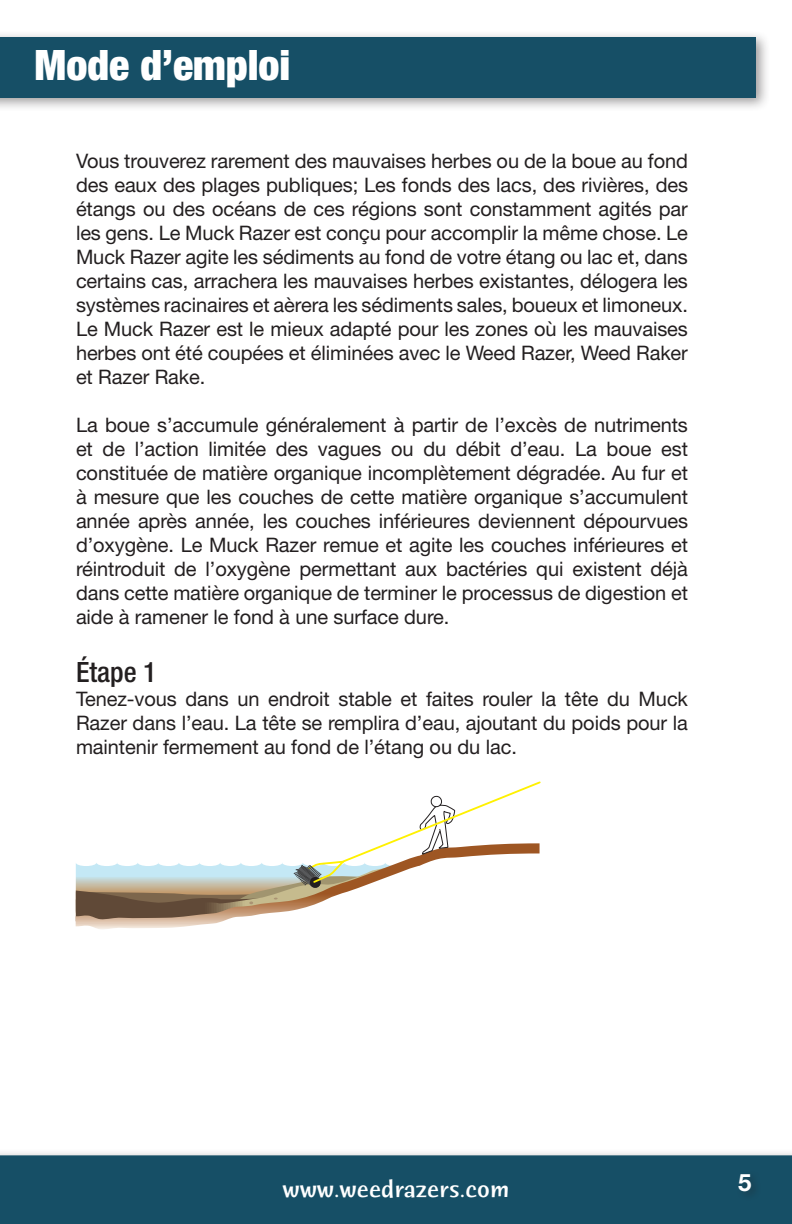
<style>
.page{position:relative;width:792px;height:1224px;background:#fff}
.page>*{position:absolute;margin:0;border:0;box-sizing:border-box;transform-origin:0 0}
.t1{font:900 condensed 42px "Helvetica Neue LT Pro";color:#fff}
.t2{font:500 condensed 28px "Helvetica Neue LT Pro";color:#231f20}
.t3{font:500 24px "Humana Sans ITC Std";color:#fff}
.t4{font:700 24px "Helvetica Neue LT Pro";color:#fff}
.t5{font:20px/24px "Helvetica Neue LT Pro";letter-spacing:-.005em;color:#231f20;text-align:justify}
</style>
<div class="page">
<div style="left:0;top:1148px;width:792px;height:76px;background:#f6f6f6"></div>
<div style="left:0;top:1155px;width:792px;height:69px;background:#164f66"></div>
<div style="left:737px;top:1171px;width:25px;height:31px;background:#164c62"></div>
<svg style="left:76px;top:924px;width:130px;height:5px"></svg>
<svg style="left:76px;top:781px;width:465px;height:143px"></svg>
<div style="left:0;top:30px;width:771px;height:83px;background:#231f20;opacity:.45"></div>
<div style="left:0;top:37px;width:756px;height:61px;background:#164f66"></div>
<h1 class="t1" style="left:35px;top:40px;width:257px">Mode d’emploi</h1>
<p class="t5" style="left:76px;top:149px;width:614px">Vous trouverez rarement des mauvaises herbes ou de la boue au fond des eaux des plages publiques; Les fonds des lacs, des rivières, des étangs ou des océans de ces régions sont constamment agités par les gens. Le Muck Razer est conçu pour accomplir la même chose. Le Muck Razer agite les sédiments au fond de votre étang ou lac et, dans certains cas, arrachera les mauvaises herbes existantes, délogera les systèmes racinaires et aèrera les sédiments sales, boueux et limoneux.<br>Le Muck Razer est le mieux adapté pour les zones où les mauvaises herbes ont été coupées et éliminées avec le Weed Razer, Weed Raker et Razer Rake.</p>
<p class="t5" style="left:76px;top:413px;width:614px">La boue s’accumule généralement à partir de l’excès de nutriments et de l’action limitée des vagues ou du débit d’eau. La boue est constituée de matière organique incomplètement dégradée. Au fur et à mesure que les couches de cette matière organique s’accumulent année après année, les couches inférieures deviennent dépourvues d’oxygène. Le Muck Razer remue et agite les couches inférieures et réintroduit de l’oxygène permettant aux bactéries qui existent déjà dans cette matière organique de terminer le processus de digestion et aide à ramener le fond à une surface dure.</p>
<h2 class="t2" style="left:76px;top:655px;width:82px">Étape 1</h2>
<p class="t5" style="left:76px;top:686px;width:614px">Tenez-vous dans un endroit stable et faites rouler la tête du Muck Razer dans l’eau. La tête se remplira d’eau, ajoutant du poids pour la maintenir fermement au fond de l’étang ou du lac.</p>
<p class="t3" style="left:283px;top:1177px;width:228px">www.weedrazers.com</p>
<p class="t4" style="left:738px;top:1167px;width:15px">5</p>
</div>
